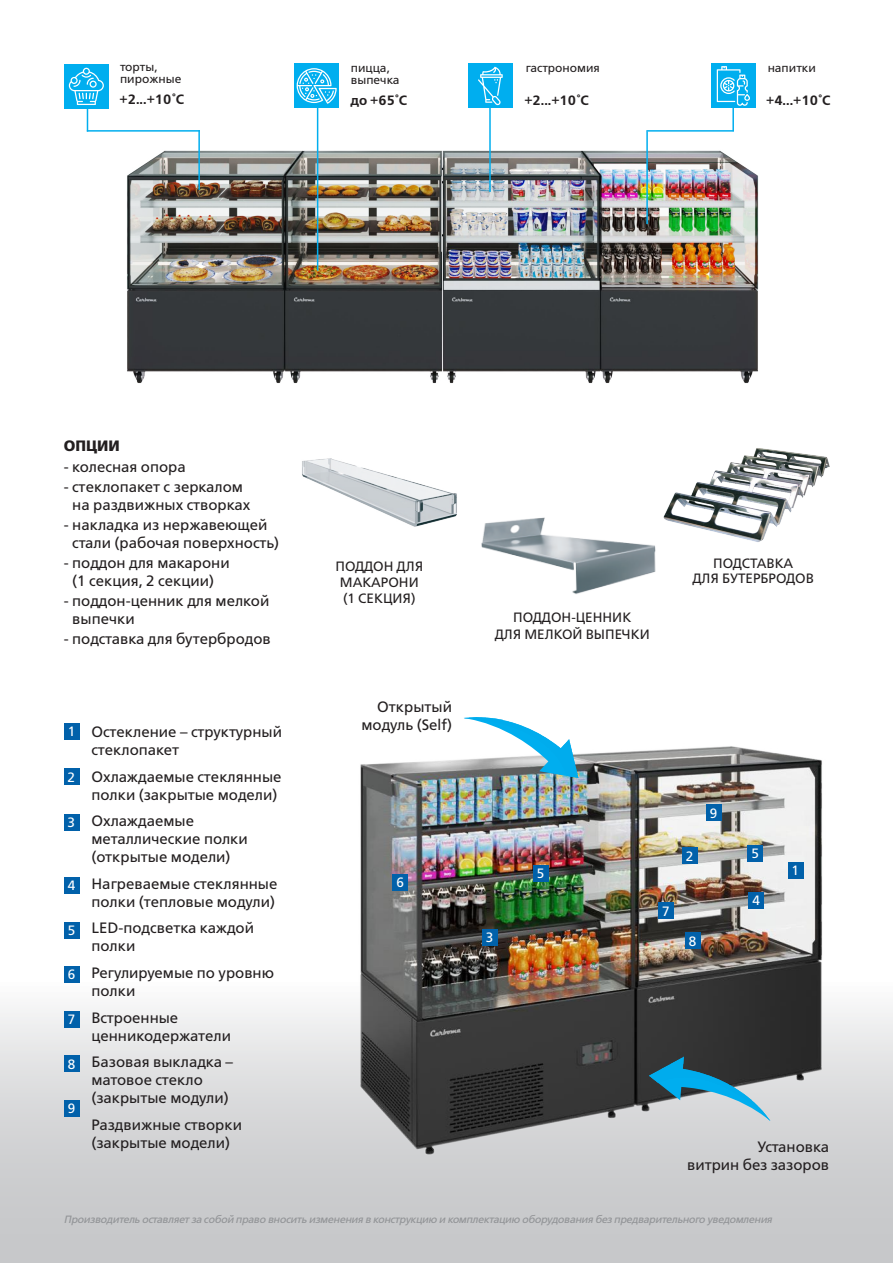
<style>
.page{position:relative;width:893px;height:1263px;background:#fff}
.page>*{position:absolute;margin:0;border:0;box-sizing:border-box;transform-origin:0 0}
.t1{font:15px/18px "Free Set C";color:#231f20}
.t2{font:15px "Free Set Bold C";color:#231f20}
.t3{font:13.5px/16.2px "Free Set C";color:#231f20;text-align:center}
.t4{font:700 13.5px "Free Set C";color:#231f20}
.t5{font:13.5px "Free Set C";color:#fff}
.t6{font:12px/12px "Free Set C";color:#231f20}
.t7{font:italic 10.5px "Free Set C";letter-spacing:-.02em;color:#939598}
</style>
<div class="page">
<img style="left:127px;top:129px;width:632px;height:254px">
<div style="left:295px;top:64px;width:44px;height:44px;background:#00aeef"></div>
<svg style="left:297px;top:68px;width:40px;height:36px"></svg>
<div style="left:468px;top:64px;width:44px;height:44px;background:#00aeef"></div>
<svg style="left:478px;top:67px;width:25px;height:38px"></svg>
<div style="left:711px;top:64px;width:44px;height:44px;background:#00aeef"></div>
<svg style="left:717px;top:66px;width:33px;height:40px"></svg>
<hr style="left:198px;top:130px;width:2px;height:60px;background:#00aeef">
<hr style="left:317px;top:107px;width:1px;height:164px;background:#00aeef">
<hr style="left:489px;top:107px;width:2px;height:85px;background:#00aeef">
<hr style="left:732px;top:107px;width:2px;height:24px;background:#00aeef">
<img style="left:302px;top:458px;width:155px;height:69px">
<img style="left:481px;top:517px;width:175px;height:77px">
<img style="left:663px;top:448px;width:167px;height:94px">
<hr style="left:87px;top:92px;width:1px;height:40px;background:#00aeef">
<hr style="left:87px;top:130px;width:113px;height:2px;background:#00aeef">
<div style="left:64px;top:64px;width:44px;height:44px;background:#00aeef"></div>
<svg style="left:69px;top:68px;width:35px;height:37px"></svg>
<hr style="left:646px;top:131px;width:2px;height:93px;background:#00aeef">
<hr style="left:646px;top:130px;width:88px;height:2px;background:#00aeef">
<div style="left:0;top:982px;width:893px;height:281px;background:linear-gradient(to bottom,#f5f5f5,#bebfc2)"></div>
<div style="left:64px;top:723px;width:15px;height:17px;background:#0161aa"></div>
<div style="left:64px;top:769px;width:15px;height:16px;background:#0161aa"></div>
<div style="left:64px;top:814px;width:15px;height:17px;background:#0161aa"></div>
<img style="left:168px;top:746px;width:725px;height:441px">
<div style="left:788px;top:862px;width:15px;height:16px;background:#0161aa"></div>
<svg style="left:463px;top:717px;width:115px;height:61px"></svg>
<svg style="left:649px;top:1056px;width:121px;height:65px;background:#6890a0"></svg>
<div style="left:64px;top:877px;width:16px;height:16px;background:#0161aa"></div>
<div style="left:64px;top:922px;width:16px;height:16px;background:#0161aa"></div>
<div style="left:64px;top:966px;width:16px;height:16px;background:#0161aa"></div>
<div style="left:64px;top:1011px;width:16px;height:16px;background:#0161aa"></div>
<div style="left:64px;top:1056px;width:16px;height:16px;background:#0161aa"></div>
<div style="left:64px;top:1100px;width:16px;height:16px;background:#0161aa"></div>
<div style="left:682px;top:848px;width:16px;height:16px;background:#0161aa"></div>
<div style="left:482px;top:929px;width:15px;height:16px;background:#0161aa"></div>
<div style="left:749px;top:892px;width:15px;height:16px;background:#0161aa"></div>
<div style="left:533px;top:865px;width:15px;height:16px;background:#0161aa"></div>
<div style="left:392px;top:874px;width:16px;height:16px;background:#0161aa"></div>
<div style="left:658px;top:902px;width:16px;height:17px;background:#0161aa"></div>
<div style="left:685px;top:933px;width:15px;height:16px;background:#0161aa"></div>
<div style="left:706px;top:805px;width:16px;height:16px;background:#0161aa"></div>
<div style="left:748px;top:845px;width:15px;height:16px;background:#0161aa"></div>
<p class="t6" style="left:120px;top:61px;width:63px">торты, пирожные</p>
<p class="t4" style="left:120px;top:91px;width:66px">+2...+10°С</p>
<p class="t6" style="left:351px;top:62px;width:50px">пицца, выпечка</p>
<p class="t4" style="left:350px;top:92px;width:59px">до +65°С</p>
<p class="t6" style="left:526px;top:62px;width:76px">гастрономия</p>
<p class="t4" style="left:524px;top:92px;width:66px">+2...+10°С</p>
<p class="t6" style="left:768px;top:62px;width:50px">напитки</p>
<p class="t4" style="left:766px;top:92px;width:66px">+4...+10°С</p>
<p class="t2" style="left:64px;top:438px;width:57px">ОПЦИИ</p>
<p class="t1" style="left:64px;top:457px;width:124px">- колесная опора</p>
<p class="t1" style="left:64px;top:478px;width:188px;text-align:center">- стеклопакет с зеркалом на раздвижных створках</p>
<p class="t1" style="left:72px;top:516px;width:208px;text-indent:-9px">- накладка из нержавеющей стали (рабочая поверхность)</p>
<p class="t1" style="left:64px;top:554px;width:167px;text-align:center">- поддон для макарони (1 секция, 2 секции)</p>
<p class="t1" style="left:72px;top:592px;width:199px;text-indent:-9px">- поддон-ценник для мелкой выпечки</p>
<p class="t1" style="left:64px;top:630px;width:209px">- подставка для бутербродов</p>
<p class="t5" style="left:68px;top:724px;width:9px">1</p>
<p class="t5" style="left:67px;top:770px;width:9px">2</p>
<p class="t5" style="left:68px;top:815px;width:9px">3</p>
<p class="t5" style="left:68px;top:878px;width:9px">4</p>
<p class="t5" style="left:68px;top:923px;width:9px">5</p>
<p class="t5" style="left:68px;top:967px;width:9px">6</p>
<p class="t5" style="left:68px;top:1012px;width:9px">7</p>
<p class="t5" style="left:68px;top:1057px;width:9px">8</p>
<p class="t5" style="left:68px;top:1101px;width:9px">9</p>
<p class="t1" style="left:91px;top:723px;width:192px">Остекление – структурный стеклопакет</p>
<p class="t1" style="left:91px;top:768px;width:191px">Охлаждаемые стеклянные полки (закрытые модели)</p>
<p class="t1" style="left:91px;top:812px;width:158px">Охлаждаемые металлические полки (открытые модели)</p>
<p class="t1" style="left:91px;top:875px;width:187px">Нагреваемые стеклянные полки (тепловые модули)</p>
<p class="t1" style="left:91px;top:919px;width:164px">LED-подсветка каждой полки</p>
<p class="t1" style="left:91px;top:964px;width:184px">Регулируемые по уровню полки</p>
<p class="t1" style="left:91px;top:1008px;width:141px">Встроенные ценникодержатели</p>
<p class="t1" style="left:91px;top:1053px;width:143px">Базовая выкладка – матовое стекло (закрытые модули)</p>
<p class="t1" style="left:91px;top:1115px;width:152px">Раздвижные створки (закрытые модели)</p>
<p class="t3" style="left:335px;top:558px;width:89px">ПОДДОН ДЛЯ<br>МАКАРОНИ (1 СЕКЦИЯ)</p>
<p class="t1" style="left:361px;top:698px;width:92px;text-align:right">Открытый модуль (Self)</p>
<p class="t5" style="left:396px;top:875px;width:9px">6</p>
<p class="t3" style="left:495px;top:610px;width:157px">ПОДДОН-ЦЕННИК<br>ДЛЯ МЕЛКОЙ ВЫПЕЧКИ</p>
<p class="t3" style="left:692px;top:556px;width:123px;line-height:15px">ПОДСТАВКА<br>ДЛЯ БУТЕРБРОДОВ</p>
<p class="t5" style="left:486px;top:930px;width:9px">3</p>
<p class="t5" style="left:537px;top:866px;width:9px">5</p>
<p class="t5" style="left:686px;top:848px;width:9px">2</p>
<p class="t5" style="left:710px;top:806px;width:9px">9</p>
<p class="t5" style="left:662px;top:903px;width:9px">7</p>
<p class="t5" style="left:689px;top:934px;width:9px">8</p>
<p class="t5" style="left:751px;top:846px;width:9px">5</p>
<p class="t5" style="left:752px;top:893px;width:9px">4</p>
<p class="t5" style="left:791px;top:863px;width:9px">1</p>
<p class="t1" style="left:687px;top:1138px;width:144px;text-align:right">Установка<br>витрин без зазоров</p>
<p class="t7" style="left:64px;top:1214px;width:710px">Производитель оставляет за собой право вносить изменения в конструкцию и комплектацию оборудования без предварительного уведомления</p>
</div>
